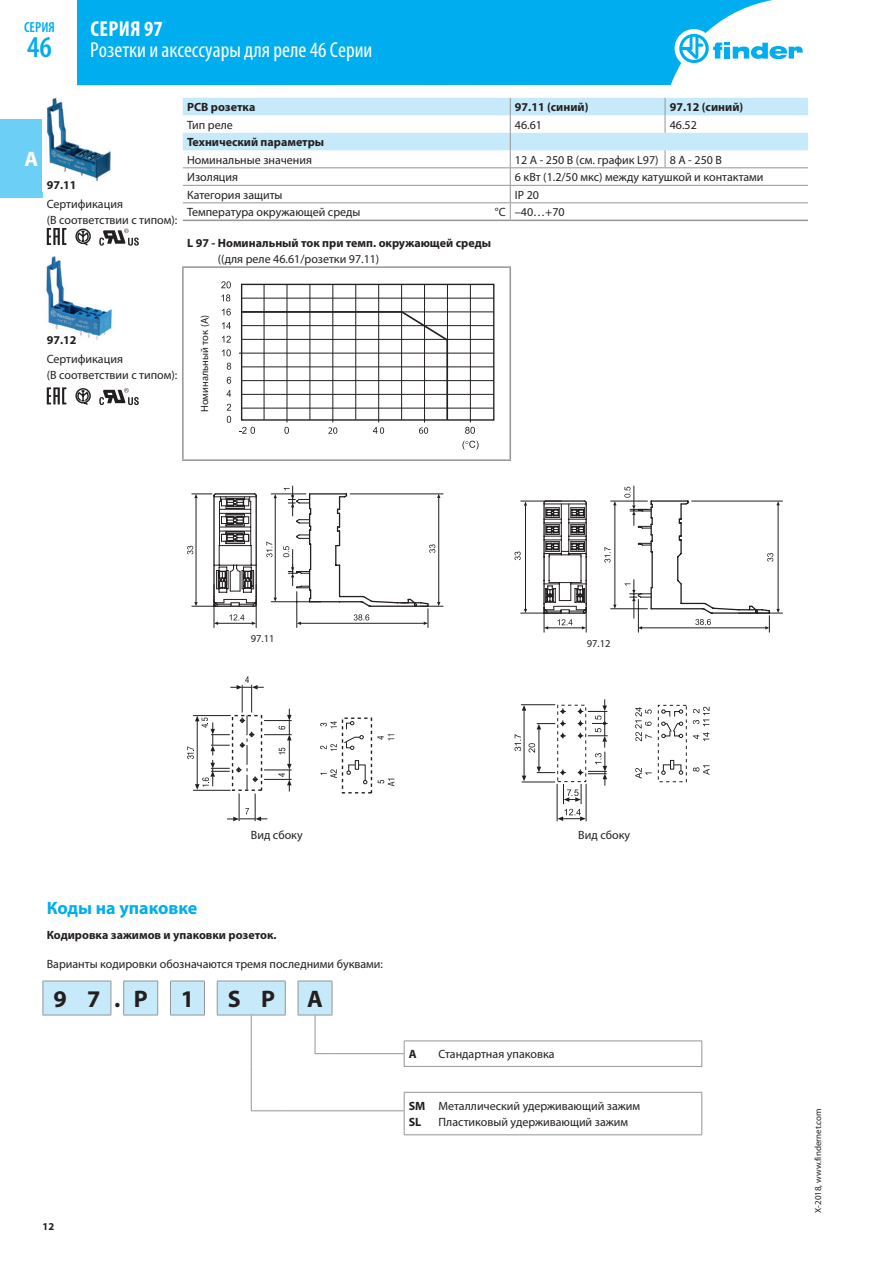
<style>
.page{position:relative;width:893px;height:1263px;background:#fff}
.page>*{position:absolute;margin:0;border:0;box-sizing:border-box;transform-origin:0 0}
.t1{font:600 condensed 30.3px "Myriad Pro";color:#00aeef}
.t2{font:700 24px "Myriad Pro";color:#231f20}
.t3{font:condensed 21.75px "Myriad Pro";color:#fff}
.t4{font:700 condensed 21.75px "Myriad Pro";letter-spacing:.02em;color:#fff}
.t5{font:700 21px "Myriad Pro";color:#fff}
.t6{font:700 18px "Myriad Pro";color:#00aeef}
.t7{font:600 condensed 14.55px "Myriad Pro";color:#00aeef}
.t8{font:12px/16.2px "Myriad Pro";color:#231f20}
.t9{font:700 12px "Myriad Pro";color:#231f20}
.t10{font:10.5px "Myriad Pro";color:#231f20}
.t11{font:700 10.5px "Myriad Pro";color:#231f20}
.t12{font:9px "Myriad Pro";color:#231f20}
.s1{font-weight:700}
</style>
<div class="page">
<div style="left:0;top:119px;width:43px;height:79px;background:#6bcff6"></div>
<div style="left:77px;top:0;width:696px;height:85px;background:#00aeef"></div>
<div style="left:675px;top:29px;width:38px;height:39px;background:#fff;border-radius:50%"></div>
<svg style="left:679px;top:34px;width:124px;height:29px"></svg>
<hr style="left:183px;top:220px;width:327px;height:1px;background:#939598">
<hr style="left:182px;top:266px;width:329px;height:2px;background:#939598">
<hr style="left:182px;top:459px;width:329px;height:2px;background:#939598">
<hr style="left:182px;top:268px;width:2px;height:191px;background:#939598">
<hr style="left:510px;top:220px;width:155px;height:1px;background:#939598">
<hr style="left:665px;top:220px;width:143px;height:1px;background:#939598">
<hr style="left:509px;top:268px;width:2px;height:191px;background:#939598">
<svg style="left:183px;top:98px;width:625px;height:122px"></svg>
<img style="left:47px;top:98px;width:64px;height:83px">
<svg style="left:75px;top:229px;width:16px;height:17px"></svg>
<svg style="left:99px;top:229px;width:40px;height:17px"></svg>
<svg style="left:47px;top:228px;width:19px;height:17px"></svg>
<img style="left:46px;top:256px;width:66px;height:84px">
<svg style="left:75px;top:388px;width:16px;height:17px"></svg>
<svg style="left:99px;top:388px;width:40px;height:17px"></svg>
<svg style="left:47px;top:387px;width:19px;height:17px"></svg>
<svg style="left:462px;top:441px;width:17px;height:9px"></svg>
<svg style="left:221px;top:281px;width:10px;height:7px"></svg>
<hr style="left:239px;top:353px;width:255px;height:1px;background:#231f20">
<div style="left:241px;top:284px;width:253px;height:137px;border:1px solid #231f20"></div>
<svg style="left:222px;top:349px;width:9px;height:7px"></svg>
<svg style="left:465px;top:427px;width:10px;height:7px"></svg>
<hr style="left:242px;top:312px;width:252px;height:1px;background:#231f20">
<hr style="left:241px;top:408px;width:252px;height:1px;background:#231f20">
<hr style="left:242px;top:394px;width:252px;height:1px;background:#231f20">
<hr style="left:242px;top:380px;width:252px;height:1px;background:#231f20">
<hr style="left:242px;top:367px;width:252px;height:1px;background:#231f20">
<hr style="left:242px;top:339px;width:252px;height:1px;background:#231f20">
<hr style="left:242px;top:325px;width:252px;height:1px;background:#231f20">
<hr style="left:242px;top:298px;width:252px;height:1px;background:#231f20">
<svg style="left:222px;top:336px;width:9px;height:7px"></svg>
<svg style="left:222px;top:308px;width:9px;height:7px"></svg>
<svg style="left:227px;top:363px;width:4px;height:7px"></svg>
<svg style="left:227px;top:377px;width:4px;height:7px"></svg>
<svg style="left:227px;top:390px;width:4px;height:7px"></svg>
<svg style="left:227px;top:404px;width:4px;height:19px"></svg>
<svg style="left:222px;top:322px;width:9px;height:7px"></svg>
<svg style="left:221px;top:294px;width:9px;height:7px"></svg>
<hr style="left:355px;top:284px;width:1px;height:136px;background:#231f20">
<hr style="left:310px;top:284px;width:1px;height:136px;background:#231f20">
<hr style="left:470px;top:284px;width:1px;height:138px;background:#231f20">
<hr style="left:447px;top:284px;width:1px;height:136px;background:#231f20">
<hr style="left:401px;top:284px;width:1px;height:136px;background:#231f20">
<hr style="left:333px;top:284px;width:1px;height:138px;background:#231f20">
<hr style="left:264px;top:284px;width:1px;height:136px;background:#231f20">
<hr style="left:424px;top:284px;width:1px;height:138px;background:#231f20">
<hr style="left:378px;top:284px;width:1px;height:138px;background:#231f20">
<hr style="left:287px;top:284px;width:1px;height:138px;background:#231f20">
<svg style="left:239px;top:310px;width:210px;height:124px"></svg>
<svg style="left:187px;top:486px;width:256px;height:141px"></svg>
<hr style="left:739px;top:613px;width:43px;height:1px;background:#231f20">
<hr style="left:692px;top:501px;width:90px;height:1px;background:#231f20">
<hr style="left:611px;top:608px;width:36px;height:1px;background:#231f20">
<hr style="left:611px;top:501px;width:36px;height:1px;background:#231f20">
<hr style="left:521px;top:613px;width:40px;height:1px;background:#231f20">
<hr style="left:521px;top:501px;width:40px;height:1px;background:#231f20">
<hr style="left:615px;top:505px;width:1px;height:100px;background:#231f20">
<svg style="left:604px;top:547px;width:6px;height:16px"></svg>
<svg style="left:624px;top:486px;width:156px;height:146px"></svg>
<hr style="left:525px;top:505px;width:1px;height:104px;background:#231f20">
<svg style="left:524px;top:609px;width:3px;height:4px"></svg>
<svg style="left:524px;top:501px;width:3px;height:5px"></svg>
<svg style="left:514px;top:551px;width:7px;height:9px"></svg>
<svg style="left:542px;top:500px;width:45px;height:132px"></svg>
<svg style="left:187px;top:676px;width:207px;height:145px"></svg>
<div style="left:658px;top:705px;width:29px;height:77px;border:1px dashed #231f20"></div>
<svg style="left:661px;top:760px;width:22px;height:15px"></svg>
<svg style="left:661px;top:709px;width:22px;height:29px"></svg>
<svg style="left:693px;top:765px;width:16px;height:10px"></svg>
<svg style="left:693px;top:732px;width:16px;height:9px"></svg>
<svg style="left:693px;top:707px;width:16px;height:19px"></svg>
<svg style="left:635px;top:707px;width:17px;height:34px"></svg>
<svg style="left:635px;top:768px;width:17px;height:11px"></svg>
<svg style="left:514px;top:699px;width:94px;height:122px"></svg>
<svg style="left:332px;top:1015px;width:370px;height:120px"></svg>
<hr style="left:332px;top:981px;width:1px;height:34px;background:#939598">
<hr style="left:332px;top:1053px;width:73px;height:1px;background:#939598">
<svg style="left:43px;top:981px;width:289px;height:131px"></svg>
<hr style="left:332px;top:1110px;width:73px;height:1px;background:#939598">
<hr style="left:404px;top:1040px;width:298px;height:1px;background:#939598">
<svg style="left:404px;top:1041px;width:1px;height:25px"></svg>
<svg style="left:701px;top:1041px;width:1px;height:25px"></svg>
<hr style="left:404px;top:1066px;width:298px;height:1px;background:#939598">
<hr style="left:404px;top:1092px;width:298px;height:1px;background:#939598">
<svg style="left:404px;top:1093px;width:1px;height:41px"></svg>
<svg style="left:701px;top:1093px;width:1px;height:41px"></svg>
<hr style="left:404px;top:1134px;width:298px;height:1px;background:#939598">
<hr style="left:298px;top:981px;width:1px;height:34px;background:#939598">
<p class="t7" style="left:24px;top:19px;width:32px">СЕРИЯ</p>
<h1 class="t1" style="left:27px;top:30px;width:26px">46</h1>
<h3 class="t4" style="left:90px;top:16px;width:74px">СЕРИЯ 97</h3>
<h3 class="t3" style="left:90px;top:37px;width:284px">Рoзeтки и aксeссуaры для рeлe 46 Сeрии</h3>
<h3 class="t5" style="left:24px;top:146px;width:15px">A</h3>
<p class="t9" style="left:47px;top:177px;width:31px">97.11</p>
<p class="t8" style="left:47px;top:195px;width:132px">Сертификация<br>(В соответствии с типом):</p>
<p class="t9" style="left:187px;top:99px;width:70px">PCB розетка</p>
<p class="t9" style="left:515px;top:99px;width:75px">97.11 (синий)</p>
<p class="t9" style="left:670px;top:99px;width:75px">97.12 (синий)</p>
<p class="t8" style="left:187px;top:116px;width:47px">Тип реле</p>
<p class="t8" style="left:515px;top:116px;width:29px">46.61</p>
<p class="t8" style="left:670px;top:116px;width:29px">46.52</p>
<p class="t9" style="left:187px;top:134px;width:139px">Технический параметры</p>
<p class="t8" style="left:187px;top:151px;width:127px">Номинальные значения</p>
<p class="t8" style="left:515px;top:151px;width:209px">12 A - 250 B (см. график L97) 8 A - 250 B</p>
<p class="t8" style="left:187px;top:169px;width:53px">Изоляция</p>
<p class="t8" style="left:515px;top:169px;width:250px">6 кВт (1.2/50 мкс) между катушкой и контактами</p>
<p class="t8" style="left:187px;top:186px;width:97px">Категория защиты</p>
<p class="t8" style="left:515px;top:186px;width:26px">IP 20</p>
<p class="t8" style="left:187px;top:204px;width:175px">Температура окружающей среды</p>
<p class="t8" style="left:495px;top:204px;width:71px">°C –40…+70</p>
<p class="t9" style="left:187px;top:235px;width:305px">L 97 - Номинальный ток при темп. окружающей среды</p>
<p class="t8" style="left:218px;top:251px;width:163px">((для реле 46.61/розетки 97.11)</p>
<p class="t9" style="left:47px;top:332px;width:31px">97.12</p>
<p class="t8" style="left:47px;top:350px;width:132px">Сертификация<br>(В соответствии с типом):</p>
<p class="t10" style="left:198px;top:412px;width:99px;rotate:-90deg">Номинальный ток (A)</p>
<p class="t10" style="left:251px;top:632px;width:25px">97.11</p>
<p class="t10" style="left:587px;top:637px;width:25px">97.12</p>
<p class="t8" style="left:251px;top:826px;width:53px">Вид сбоку</p>
<p class="t8" style="left:578px;top:826px;width:53px">Вид сбоку</p>
<h3 class="t6" style="left:47px;top:896px;width:152px">Коды на упаковке</h3>
<p class="t9" style="left:47px;top:927px;width:231px">Кодировка зажимов и упаковки розеток.</p>
<p class="t8" style="left:47px;top:955px;width:338px">Варианты кодировки обозначаются тремя последними буквами:</p>
<h2 class="t2" style="left:53px;top:983px;width:96px">9 7.P</h2>
<h2 class="t2" style="left:181px;top:983px;width:15px">1</h2>
<h2 class="t2" style="left:228px;top:983px;width:49px">S P</h2>
<h2 class="t2" style="left:307px;top:983px;width:17px">A</h2>
<p class="t9" style="left:409px;top:1046px;width:9px">A</p>
<p class="t8" style="left:439px;top:1046px;width:118px">Стандартная упаковка</p>
<p class="t8" style="left:409px;top:1098px;width:233px"><span class="s1">SM</span> Металлический удерживающий зажим<br><span class="s1">SL</span></p>
<p class="t8" style="left:439px;top:1114px;width:191px">Пластиковый удерживающий зажим</p>
<p class="t11" style="left:43px;top:1219px;width:13px">12</p>
<p class="t12" style="left:812px;top:1213px;width:106px;rotate:-90deg">X-2018, www.findernet.com</p>
</div>
